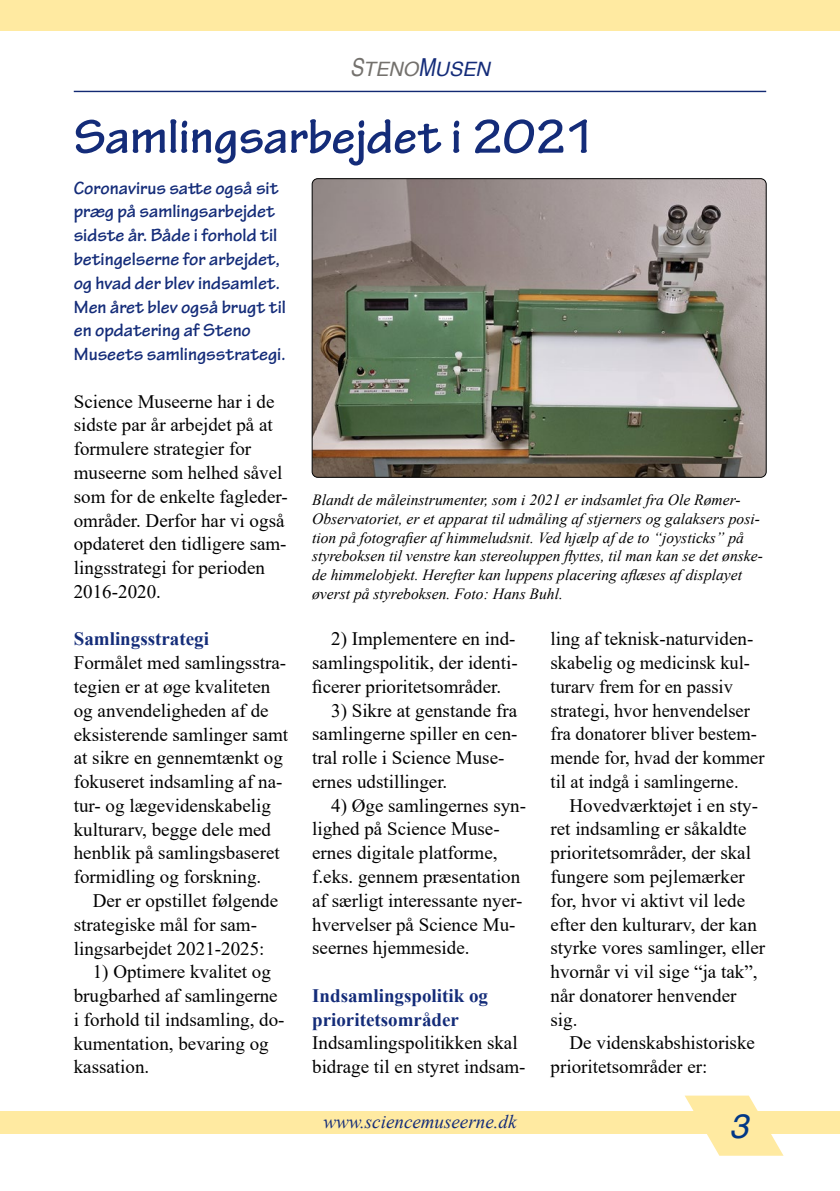
<style>
.page{position:relative;width:840px;height:1191px;background:#fff}
.page>*{position:absolute;margin:0;border:0;box-sizing:border-box;transform-origin:0 0}
.t1{font:700 51px "Tekton Pro";letter-spacing:-.005em;color:#142c79}
.t2{font:italic 34px "Helvetica";color:#003786}
.t3{font:italic 19.8px "Helvetica";color:#74716d}
.t4{font:19px/23.8px "Times New Roman";color:#000}
.t5{font:700 19px/23.8px "Tekton Pro";color:#142c79}
.t6{font:700 19px/23.8px "Times New Roman";color:#142c79}
.t7{font:italic 19px "Times New Roman";color:#142c79}
.t8{font:italic 15.6px/18.6px "Times New Roman";color:#000}
.s1{font-size:24.8px}
.s2{font-size:24.8px;color:#142c79}
.s3{color:#142c79}
</style>
<div class="page">
<hr style="left:74px;top:91px;width:691px;height:1px;background:#122973">
<div style="left:0;top:1111px;width:839px;height:23px;background:#ffeaa1"></div>
<div style="left:0;top:0;width:839px;height:30px;background:#ffeaa1"></div>
<svg style="left:685px;top:1095px;width:98px;height:60px"></svg>
<img style="left:312px;top:179px;width:453px;height:298px">
<div style="left:312px;top:178px;width:454px;height:299px;border:1px solid #000;border-radius:6px"></div>
<p class="t3" style="left:350px;top:57px;width:141px"><span class="s1">S</span>TENO<span class="s2">M</span><span class="s3">USEN</span></p>
<h1 class="t1" style="left:74px;top:107px;width:524px">Samlingsarbejdet i 2021</h1>
<p class="t5" style="left:74px;top:176px;width:213px">Coronavirus satte også sit præg på samlingsarbejdet sidste år. Både i forhold til betingelserne for arbejdet, og hvad der blev indsamlet.<br>Men året blev også brugt til en opdatering af Steno<br>Museets samlingsstrategi.</p>
<p class="t4" style="left:74px;top:389px;width:215px">Science Museerne har i de sidste par år arbejdet på at formulere strategier for museerne som helhed såvel som for de enkelte fagleder&shy;områder. Derfor har vi også opdateret den tidligere sam&shy;lingsstrategi for perioden<br>2016-2020.</p>
<p class="t6" style="left:74px;top:626px;width:137px">Samlingsstrategi</p>
<p class="t4" style="left:74px;top:650px;width:216px">Formålet med samlingsstra&shy;tegien er at øge kvaliteten og anvendeligheden af de eksisterende samlinger samt at sikre en gennemtænkt og fokuseret indsamling af na&shy;tur- og lægevidenskabelig kulturarv, begge dele med henblik på samlingsbaseret formidling og forskning.</p>
<p class="t4" style="left:74px;top:888px;width:206px;text-indent:19px">Der er opstillet følgende strategiske mål for sam&shy;lingsarbejdet 2021-2025:</p>
<p class="t4" style="left:74px;top:959px;width:212px;text-indent:19px">1) Optimere kvalitet og brugbarhed af samlingerne i forhold til indsamling, do&shy;kumentation, bevaring og kassation.</p>
<p class="t8" style="left:312px;top:490px;width:452px">Blandt de måleinstrumenter, som i 2021 er indsamlet fra Ole Rømer-Observatoriet, er et apparat til udmåling af stjerners og galaksers posi&shy;tion på fotografier af himmeludsnit. Ved hjælp af de to “joysticks” på styreboksen til venstre kan stereoluppen flyttes, til man kan se det ønske&shy;de himmelobjekt. Herefter kan luppens placering aflæses af displayet øverst på styreboksen. Foto: Hans Buhl.</p>
<p class="t4" style="left:312px;top:626px;width:207px;text-align:justify;text-indent:19px">2) Implementere en ind&shy;samlingspolitik, der identi&shy;ficerer prioritetsområder.</p>
<p class="t4" style="left:312px;top:697px;width:207px;text-indent:19px">3) Sikre at genstande fra samlingerne spiller en cen&shy;tral rolle i Science Muse&shy;ernes udstillinger.</p>
<p class="t4" style="left:312px;top:793px;width:215px;text-indent:19px">4) Øge samlingernes syn&shy;lighed på Science Muse&shy;ernes digitale platforme, f.eks. gennem præsentation af særligt interessante nyer&shy;hvervelser på Science Mu&shy;seernes hjemmeside.</p>
<p class="t6" style="left:312px;top:983px;width:177px">Indsamlingspolitik og prioritetsområder</p>
<p class="t4" style="left:312px;top:1030px;width:215px">Indsamlingspolitikken skal bidrage til en styret indsam-</p>
<p class="t4" style="left:550px;top:626px;width:215px">ling af teknisk-naturviden&shy;skabelig og medicinsk kul&shy;turarv frem for en passiv strategi, hvor henvendelser fra donatorer bliver bestem&shy;mende for, hvad der kommer til at indgå i samlingerne.</p>
<p class="t4" style="left:550px;top:792px;width:216px;text-indent:19px">Hovedværktøjet i en sty&shy;ret indsamling er såkaldte prioritetsområder, der skal fungere som pejlemærker for, hvor vi aktivt vil lede efter den kulturarv, der kan styrke vores samlinger, eller hvornår vi vil sige “ja tak”, når donatorer henvender sig.</p>
<p class="t4" style="left:550px;top:1030px;width:206px;text-indent:19px">De videnskabshistoriske prioritetsområder er:</p>
<p class="t7" style="left:323px;top:1108px;width:194px">www.sciencemuseerne.dk</p>
<h2 class="t2" style="left:728px;top:1106px;width:20px">3</h2>
</div>
